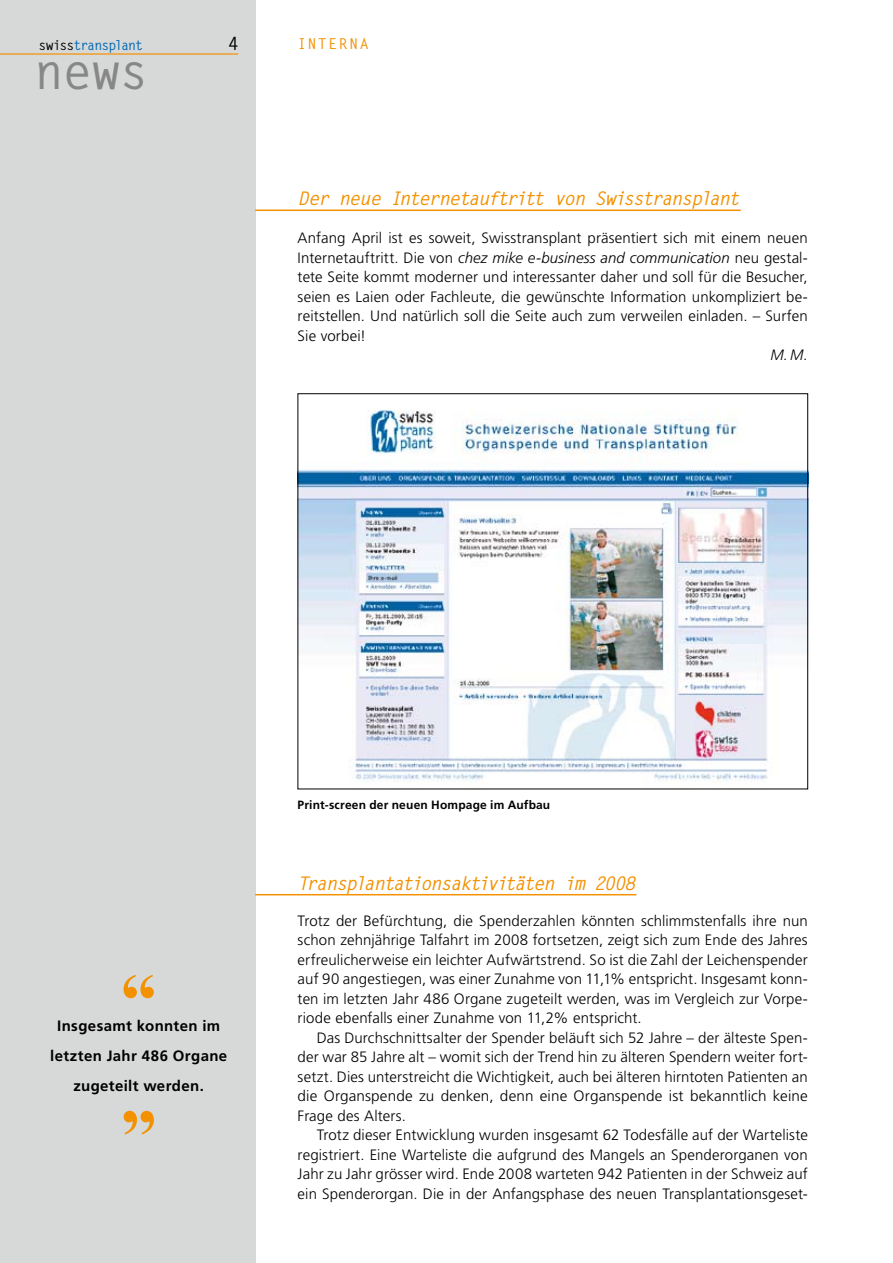
<style>
.page{position:relative;width:893px;height:1263px;background:#fff}
.page>*{position:absolute;margin:0;border:0;box-sizing:border-box;transform-origin:0 0}
.t1{font:700 72.75px "Times New Roman";color:#f39100}
.t2{font:700 72px "Times New Roman";color:#f39100}
.t3{font:700 49.5px "Letter Gothic Std";color:#868786}
.t4{font:italic 700 18.75px "Letter Gothic Std";letter-spacing:-.085em;color:#f39100}
.t5{font:700 18px "Letter Gothic Std";color:#000}
.t6{font:300 15px/19.5px "Frutiger";letter-spacing:.01em;color:#000;text-align:justify}
.t7{font:700 15px/30px "Frutiger";letter-spacing:.025em;color:#000;text-align:center}
.t8{font:700 15px "Letter Gothic Std";letter-spacing:.095em;color:#f39100}
.t9{font:italic 300 15px "Frutiger";color:#000}
.t10{font:700 13.5px "Letter Gothic Std";letter-spacing:-.08em;color:#0068b3}
.t11{font:700 12px "Frutiger";letter-spacing:.015em;color:#000}
.s1{color:#000}
.s2{font-style:italic}
</style>
<div class="page">
<div style="left:0;top:0;width:255px;height:1263px;background:#d7d8d8"></div>
<hr style="left:0;top:53px;width:238px;height:2px;background:#f39100">
<hr style="left:255px;top:210px;width:486px;height:1px;background:#f39100">
<hr style="left:255px;top:894px;width:381px;height:1px;background:#f39100">
<img style="left:300px;top:409px;width:506px;height:373px">
<p class="t10" style="left:38px;top:37px;width:106px"><span class="s1">swiss</span>transplant</p>
<p class="t5" style="left:228px;top:33px;width:12px">4</p>
<h3 class="t3" style="left:34px;top:41px;width:116px">news</h3>
<p class="t8" style="left:298px;top:34px;width:73px">INTERNA</p>
<p class="t4" style="left:298px;top:187px;width:444px">Der neue Internetauftritt von Swisstransplant</p>
<p class="t6" style="left:298px;top:228px;width:512px">Anfang April ist es soweit, Swisstransplant präsentiert sich mit einem neuen Internetauftritt. Die von <span class="s2">chez mike e-business and communication</span> neu gestal&shy;tete Seite kommt moderner und interessanter daher und soll für die Besucher, seien es Laien oder Fachleute, die gewünschte Information unkompliziert be&shy;reitstellen. Und natürlich soll die Seite auch zum verweilen einladen. – Surfen Sie vorbei!</p>
<p class="t9" style="left:770px;top:346px;width:39px">M.M.</p>
<h2 class="t2" style="left:121px;top:958px;width:37px">“</h2>
<p class="t7" style="left:57px;top:1011px;width:165px">Insgesamt konnten im</p>
<p class="t7" style="left:50px;top:1041px;width:179px">letzten Jahr 486 Organe zugeteilt werden.</p>
<h1 class="t1" style="left:121px;top:1093px;width:37px">”</h1>
<p class="t11" style="left:298px;top:797px;width:254px">Print-screen der neuen Hompage im Aufbau</p>
<p class="t4" style="left:298px;top:871px;width:339px">Transplantationsaktivitäten im 2008</p>
<p class="t6" style="left:298px;top:911px;width:512px">Trotz der Befürchtung, die Spenderzahlen könnten schlimmstenfalls ihre nun schon zehnjährige Talfahrt im 2008 fortsetzen, zeigt sich zum Ende des Jahres erfreulicherweise ein leichter Aufwärtstrend. So ist die Zahl der Leichenspender auf 90 angestiegen, was einer Zunahme von 11,1% entspricht. Insgesamt konn&shy;ten im letzten Jahr 486 Organe zugeteilt werden, was im Vergleich zur Vorpe&shy;riode ebenfalls einer Zunahme von 11,2% entspricht.</p>
<p class="t6" style="left:298px;top:1028px;width:512px;text-indent:19px">Das Durchschnittsalter der Spender beläuft sich 52 Jahre – der älteste Spen&shy;der war 85 Jahre alt – womit sich der Trend hin zu älteren Spendern weiter fort&shy;setzt. Dies unterstreicht die Wichtigkeit, auch bei älteren hirntoten Patienten an die Organspende zu denken, denn eine Organspende ist bekanntlich keine Frage des Alters.</p>
<p class="t6" style="left:298px;top:1125px;width:512px;text-indent:19px">Trotz dieser Entwicklung wurden insgesamt 62 Todesfälle auf der Warteliste registriert. Eine Warteliste die aufgrund des Mangels an Spenderorganen von Jahr zu Jahr grösser wird. Ende 2008 warteten 942 Patienten in der Schweiz auf ein Spenderorgan. Die in der Anfangsphase des neuen Transplantationsgeset-</p>
</div>
